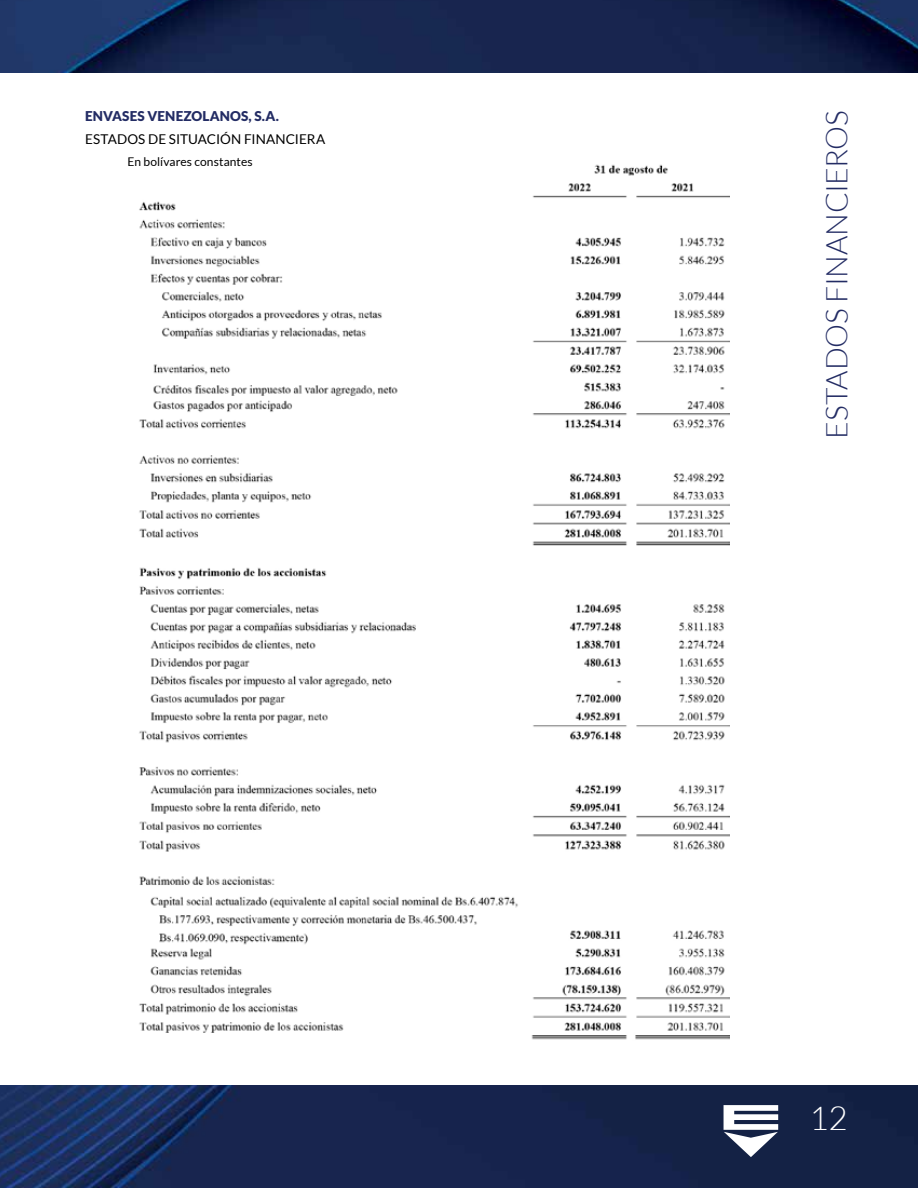
<style>
.page{position:relative;width:918px;height:1188px;background:#fff}
.page>*{position:absolute;margin:0;border:0;box-sizing:border-box;transform-origin:0 0}
.t1{font:300 33px "Lato";color:#fff}
.t2{font:300 30px "Lato";letter-spacing:-.015em;color:#232c64}
.t3{font:13.5px "Lato";letter-spacing:.005em;color:#000}
.t4{font:900 13.5px "Lato";letter-spacing:.01em;color:#232c64}
.t5{font:12px "Lato";letter-spacing:.01em;color:#000}
</style>
<div class="page">
<img style="left:0;top:1086px;width:918px;height:102px">
<img style="left:0;top:0;width:918px;height:72px">
<svg style="left:724px;top:1105px;width:54px;height:52px"></svg>
<img style="left:139px;top:164px;width:591px;height:876px">
<p class="t4" style="left:85px;top:109px;width:196px">ENVASES VENEZOLANOS, S.A.</p>
<p class="t3" style="left:85px;top:132px;width:242px">ESTADOS DE SITUACIÓN FINANCIERA</p>
<p class="t5" style="left:128px;top:155px;width:127px">En bolívares constantes</p>
<h2 class="t2" style="left:821px;top:439px;width:330px;rotate:-90deg">ESTADOS FINANCIEROS</h2>
<h1 class="t1" style="left:809px;top:1100px;width:40px">12</h1>
</div>
